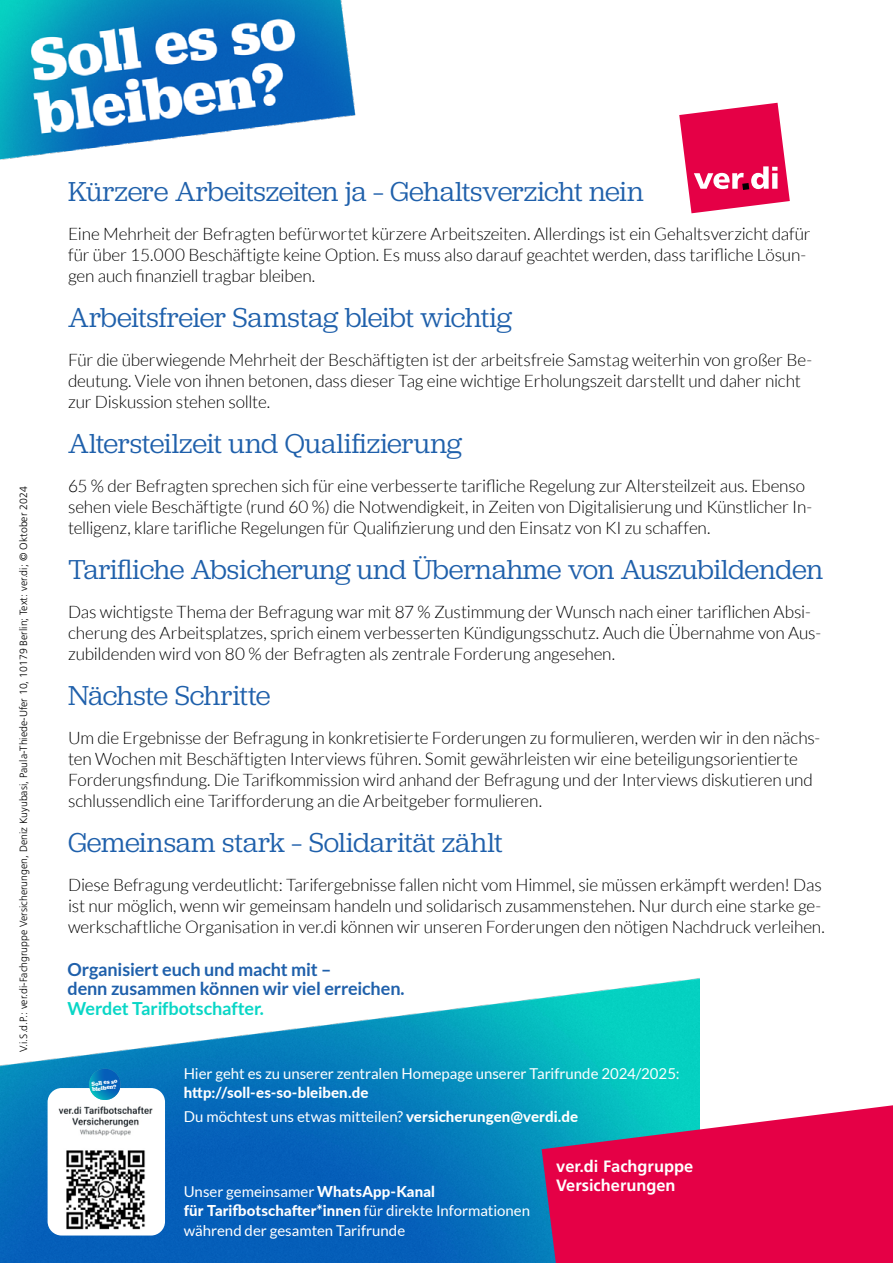
<style>
.page{position:relative;width:893px;height:1263px;background:#fff}
.page>*{position:absolute;margin:0;border:0;box-sizing:border-box;transform-origin:0 0}
.Normal_text{font:28.5px "Jubilat";letter-spacing:-.005em;color:#1f60ab}
.Normal_text-2{font:700 18px/19.5px "Lato";letter-spacing:-.005em;color:#1f60ab}
.Normal_text-3{font:700 18px "Lato";letter-spacing:-.01em;color:#09d6c6}
.Normal_text-4{font:300 17.25px/21px "Lato";letter-spacing:-.01em;color:#000}
.T1_Absender_unten{font:700 16.35px "Frutiger LT Std";color:#fff}
.Normal_text-5{font:15px/19.5px "Lato";color:#fff}
.Fussnote{font:300 10.5px "Frutiger LT Std";color:#000}
.Normal_text-6{font:700 6px "Jubilat";color:#fff}
.s1{font-weight:800}
</style>
<div class="page">
<img style="left:0;top:978px;width:699px;height:285px">
<img style="left:48px;top:1088px;width:117px;height:147px">
<svg style="left:542px;top:1105px;width:351px;height:158px;background:#c8205d"></svg>
<svg style="left:679px;top:103px;width:111px;height:110px"></svg>
<img style="left:0;top:0;width:356px;height:160px">
<img style="left:89px;top:1069px;width:32px;height:31px;border-radius:16px">
<p class="Fussnote" style="left:17px;top:1052px;width:567px;rotate:-90deg">V.i.S.d.P.: ver.di-Fachgruppe Versicherungen, Deniz Kuyubasi, Paula-Thiede-Ufer 10, 10179 Berlin; Text: ver.di; © Oktober 2024</p>
<p class="Normal_text" style="left:68px;top:173px;width:577px">Kürzere Arbeitszeiten ja – Gehaltsverzicht nein</p>
<p class="Normal_text-4" style="left:68px;top:223px;width:744px">Eine Mehrheit der Befragten befürwortet kürzere Arbeitszeiten. Allerdings ist ein Gehaltsverzicht dafür für über 15.000 Beschäftigte keine Option. Es muss also darauf geachtet werden, dass tarifliche Lösun&shy;gen auch finanziell tragbar bleiben.</p>
<p class="Normal_text" style="left:68px;top:299px;width:445px">Arbeitsfreier Samstag bleibt wichtig</p>
<p class="Normal_text-4" style="left:68px;top:349px;width:746px">Für die überwiegende Mehrheit der Beschäftigten ist der arbeitsfreie Samstag weiterhin von großer Be&shy;deutung. Viele von ihnen betonen, dass dieser Tag eine wichtige Erholungszeit darstellt und daher nicht zur Diskussion stehen sollte.</p>
<p class="Normal_text" style="left:68px;top:425px;width:395px">Altersteilzeit und Qualifizierung</p>
<p class="Normal_text-4" style="left:68px;top:475px;width:746px">65 % der Befragten sprechen sich für eine verbesserte tarifliche Regelung zur Altersteilzeit aus. Ebenso sehen viele Beschäftigte (rund 60 %) die Notwendigkeit, in Zeiten von Digitalisierung und Künstlicher In&shy;telligenz, klare tarifliche Regelungen für Qualifizierung und den Einsatz von KI zu schaffen.</p>
<p class="Normal_text" style="left:68px;top:551px;width:757px">Tarifliche Absicherung und Übernahme von Auszubildenden</p>
<p class="Normal_text-4" style="left:68px;top:601px;width:754px">Das wichtigste Thema der Befragung war mit 87 % Zustimmung der Wunsch nach einer tariflichen Absi&shy;cherung des Arbeitsplatzes, sprich einem verbesserten Kündigungsschutz. Auch die Übernahme von Aus&shy;zubildenden wird von 80 % der Befragten als zentrale Forderung angesehen.</p>
<p class="Normal_text" style="left:68px;top:677px;width:204px">Nächste Schritte</p>
<p class="Normal_text-4" style="left:68px;top:727px;width:754px">Um die Ergebnisse der Befragung in konkretisierte Forderungen zu formulieren, werden wir in den nächs&shy;ten Wochen mit Beschäftigten Interviews führen. Somit gewährleisten wir eine beteiligungsorientierte Forderungsfindung. Die Tarifkommission wird anhand der Befragung und der Interviews diskutieren und schlussendlich eine Tarifforderung an die Arbeitgeber formulieren.</p>
<p class="Normal_text" style="left:68px;top:824px;width:436px">Gemeinsam stark – Solidarität zählt</p>
<p class="Normal_text-4" style="left:68px;top:874px;width:758px">Diese Befragung verdeutlicht: Tarifergebnisse fallen nicht vom Himmel, sie müssen erkämpft werden! Das ist nur möglich, wenn wir gemeinsam handeln und solidarisch zusammenstehen. Nur durch eine starke ge&shy;werkschaftliche Organisation in ver.di können wir unseren Forderungen den nötigen Nachdruck verleihen.</p>
<p class="Normal_text-2" style="left:68px;top:959px;width:339px">Organisiert euch und macht mit –<br>denn zusammen können wir viel erreichen.</p>
<p class="Normal_text-3" style="left:68px;top:998px;width:198px">Werdet Tarifbotschafter.</p>
<p class="Normal_text-6" style="left:91px;top:1080px;width:27px;rotate:-7deg">Soll es so</p>
<p class="Normal_text-6" style="left:92px;top:1085px;width:26px;rotate:-7deg">bleiben?</p>
<p class="Normal_text-5" style="left:184px;top:1063px;width:497px">Hier geht es zu unserer zentralen Homepage unserer Tarifrunde 2024/2025: <span class="s1">http://soll-es-so-bleiben.de</span></p>
<p class="Normal_text-5" style="left:184px;top:1107px;width:396px">Du möchtest uns etwas mitteilen? <span class="s1">versicherungen@verdi.de</span></p>
<p class="Normal_text-5" style="left:184px;top:1181px;width:348px">Unser gemeinsamer <span class="s1">WhatsApp-Kanal<br>für Tarifbotschafter*innen</span> für direkte Informationen während der gesamten Tarifrunde</p>
<p class="T1_Absender_unten" style="left:556px;top:1156px;width:138px">ver.di Fachgruppe</p>
<p class="T1_Absender_unten" style="left:556px;top:1176px;width:121px">Versicherungen</p>
</div>
